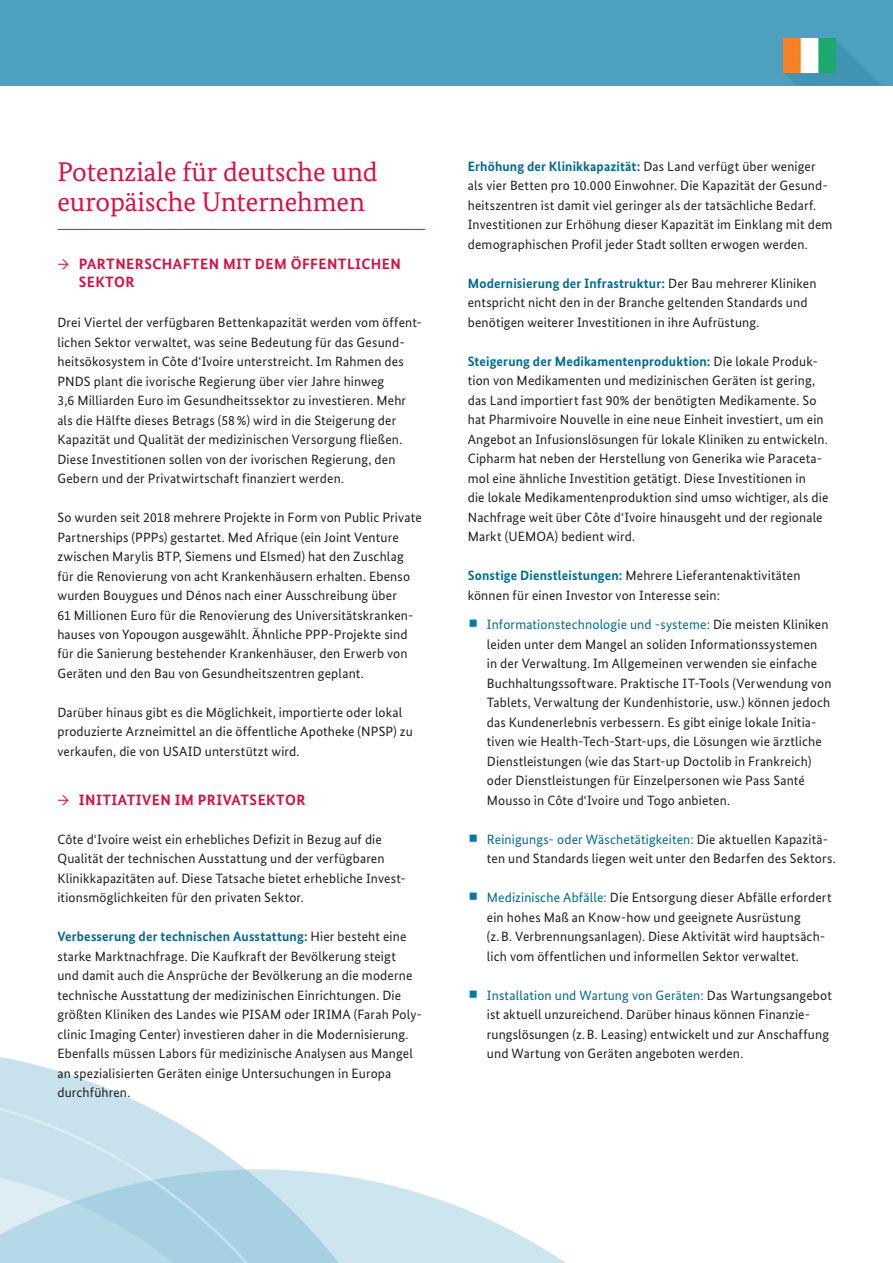
<style>
.page{position:relative;width:893px;height:1263px;background:#fff}
.page>*{position:absolute;margin:0;border:0;box-sizing:border-box;transform-origin:0 0}
.t1{font:27px/30px "Bundes Serif";color:#d71043}
.t2{font:700 15px/18px "Bundes Sans";letter-spacing:.03em;color:#d71043}
.t3{font:13.5px/19.5px "Bundes Sans";letter-spacing:.01em;color:#231f20}
.s1{font-weight:400}
.s2{font-weight:700;color:#006a91}
.s3{color:#006a91}
</style>
<div class="page">
<svg style="left:0;top:1057px;width:106px;height:31px"></svg>
<svg style="left:380px;top:1183px;width:186px;height:80px"></svg>
<svg style="left:0;top:1088px;width:380px;height:175px"></svg>
<hr style="left:57px;top:229px;width:368px;height:1px;background:#d71043">
<div style="left:0;top:0;width:893px;height:85px;background:#4da1be"></div>
<img style="left:783px;top:38px;width:52px;height:35px">
<h1 class="t1" style="left:57px;top:156px;width:322px">Potenziale für deutsche und europäische Unternehmen</h1>
<p class="t2" style="left:79px;top:254px;width:324px;text-indent:-21px"><span class="s1">→</span> PARTNERSCHAFTEN MIT DEM ÖFFENTLICHEN<br>SEKTOR</p>
<p class="t3" style="left:57px;top:312px;width:366px">Drei Viertel der verfügbaren Bettenkapazität werden vom öffent&shy;lichen Sektor verwaltet, was seine Bedeutung für das Gesund&shy;heitsökosystem in Côte d‘Ivoire unterstreicht. Im Rahmen des PNDS plant die ivorische Regierung über vier Jahre hinweg<br>3,6 Milliarden Euro im Gesundheitssektor zu investieren. Mehr als die Hälfte dieses Betrags (58%) wird in die Steigerung der Kapazität und Qualität der medizinischen Versorgung fließen.<br>Diese Investitionen sollen von der ivorischen Regierung, den Gebern und der Privatwirtschaft finanziert werden.</p>
<p class="t3" style="left:57px;top:507px;width:366px">So wurden seit 2018 mehrere Projekte in Form von Public Private Partnerships (PPPs) gestartet. Med Afrique (ein Joint Venture zwischen Marylis BTP, Siemens und Elsmed) hat den Zuschlag für die Renovierung von acht Krankenhäusern erhalten. Ebenso wurden Bouygues und Dénos nach einer Ausschreibung über<br>61 Millionen Euro für die Renovierung des Universitätskranken&shy;hauses von Yopougon ausgewählt. Ähnliche PPP-Projekte sind für die Sanierung bestehender Krankenhäuser, den Erwerb von Geräten und den Bau von Gesundheitszentren geplant.</p>
<p class="t3" style="left:57px;top:702px;width:357px">Darüber hinaus gibt es die Möglichkeit, importierte oder lokal produzierte Arzneimittel an die öffentliche Apotheke (NPSP) zu verkaufen, die von USAID unterstützt wird.</p>
<p class="t2" style="left:57px;top:790px;width:249px"><span class="s1">→</span> INITIATIVEN IM PRIVATSEKTOR</p>
<p class="t3" style="left:57px;top:829px;width:350px">Côte d‘Ivoire weist ein erhebliches Defizit in Bezug auf die Qualität der technischen Ausstattung und der verfügbaren Klinikkapazitäten auf. Diese Tatsache bietet erhebliche Invest&shy;itionsmöglichkeiten für den privaten Sektor.</p>
<p class="t3" style="left:57px;top:927px;width:366px"><span class="s2">Verbesserung der technischen Ausstattung:</span> Hier besteht eine starke Marktnachfrage. Die Kaufkraft der Bevölkerung steigt<br>und damit auch die Ansprüche der Bevölkerung an die moderne technische Ausstattung der medizinischen Einrichtungen. Die größten Kliniken des Landes wie PISAM oder IRIMA (Farah Poly&shy;clinic Imaging Center) investieren daher in die Modernisierung.<br>Ebenfalls müssen Labors für medizinische Analysen aus Mangel an spezialisierten Geräten einige Untersuchungen in Europa durchführen.</p>
<p class="t3" style="left:468px;top:156px;width:366px"><span class="s2">Erhöhung der Klinikkapazität:</span> Das Land verfügt über weniger als vier Betten pro 10.000 Einwohner. Die Kapazität der Gesund&shy;heitszentren ist damit viel geringer als der tatsächliche Bedarf.<br>Investitionen zur Erhöhung dieser Kapazität im Einklang mit dem demographischen Profil jeder Stadt sollten erwogen werden.</p>
<p class="t3" style="left:468px;top:273px;width:350px"><span class="s2">Modernisierung der Infrastruktur:</span> Der Bau mehrerer Kliniken entspricht nicht den in der Branche geltenden Standards und benötigen weiterer Investitionen in ihre Aufrüstung.</p>
<p class="t3" style="left:468px;top:351px;width:362px"><span class="s2">Steigerung der Medikamentenproduktion:</span> Die lokale Produk&shy;tion von Medikamenten und medizinischen Geräten ist gering, das Land importiert fast 90% der benötigten Medikamente. So hat Pharmivoire Nouvelle in eine neue Einheit investiert, um ein Angebot an Infusionslösungen für lokale Kliniken zu entwickeln.<br>Cipharm hat neben der Herstellung von Generika wie Paraceta&shy;mol eine ähnliche Investition getätigt. Diese Investitionen in<br>die lokale Medikamentenproduktion sind umso wichtiger, als die Nachfrage weit über Côte d‘Ivoire hinausgeht und der regionale Markt (UEMOA) bedient wird.</p>
<p class="t3" style="left:468px;top:566px;width:334px"><span class="s2">Sonstige Dienstleistungen:</span> Mehrere Lieferantenaktivitäten können für einen Investor von Interesse sein:</p>
<p class="t3" style="left:487px;top:615px;width:346px"><span class="s3">Informationstechnologie und -systeme:</span> Die meisten Kliniken leiden unter dem Mangel an soliden Informationssystemen<br>in der Verwaltung. Im Allgemeinen verwenden sie einfache Buchhaltungssoftware. Praktische IT-Tools (Verwendung von Tablets, Verwaltung der Kundenhistorie, usw.) können jedoch das Kundenerlebnis verbessern. Es gibt einige lokale Initia&shy;tiven wie Health-Tech-Start-ups, die Lösungen wie ärztliche Dienstleistungen (wie das Start-up Doctolib in Frankreich) oder Dienstleistungen für Einzelpersonen wie Pass Santé Mousso in Côte d‘Ivoire und Togo anbieten.</p>
<p class="t3" style="left:487px;top:829px;width:350px"><span class="s3">Reinigungs- oder Wäschetätigkeiten:</span> Die aktuellen Kapazitä&shy;ten und Standards liegen weit unter den Bedarfen des Sektors.</p>
<p class="t3" style="left:487px;top:888px;width:346px"><span class="s3">Medizinische Abfälle:</span> Die Entsorgung dieser Abfälle erfordert ein hohes Maß an Know-how und geeignete Ausrüstung<br>(z.B. Verbrennungsanlagen). Diese Aktivität wird hauptsäch&shy;lich vom öffentlichen und informellen Sektor verwaltet.</p>
<p class="t3" style="left:487px;top:985px;width:346px"><span class="s3">Installation und Wartung von Geräten:</span> Das Wartungsangebot ist aktuell unzureichend. Darüber hinaus können Finanzie&shy;rungslösungen (z.B. Leasing) entwickelt und zur Anschaffung und Wartung von Geräten angeboten werden.</p>
</div>
